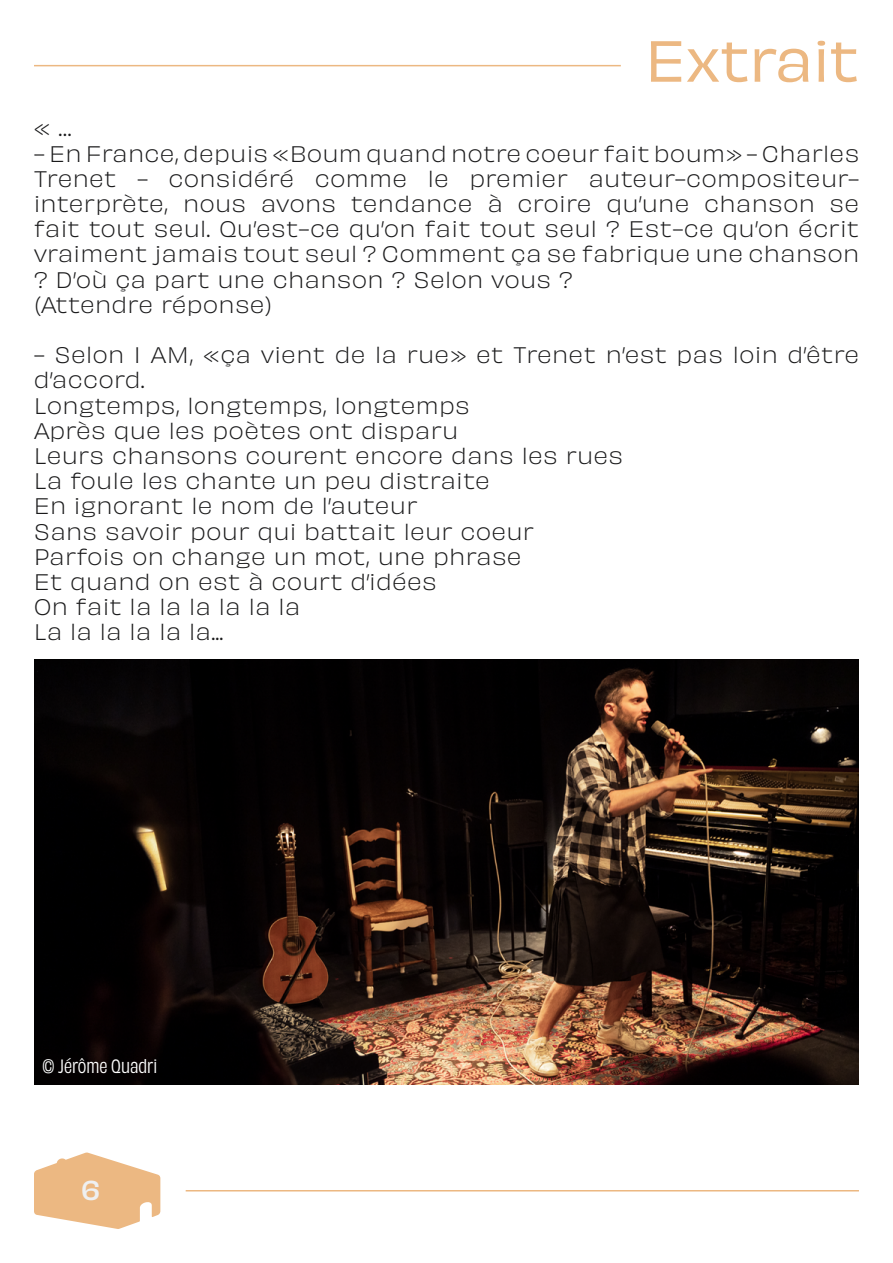
<style>
.page{position:relative;width:893px;height:1263px;background:#fff}
.page>*{position:absolute;margin:0;border:0;box-sizing:border-box;transform-origin:0 0}
.t1{font:54px "Obviously";color:#ecb882}
.t2{font:500 25.5px "Obviously";color:#eff0f1}
.t3{font:21px/25.2px "Obviously Lght";letter-spacing:.04em;color:#1a1a1b}
.t4{font:18px "Obviously Narw";color:#fff}
</style>
<div class="page">
<svg style="left:34px;top:1152px;width:126px;height:77px"></svg>
<hr style="left:186px;top:1190px;width:673px;height:1px;background:#ecb882">
<hr style="left:34px;top:65px;width:587px;height:1px;background:#ecb882">
<img style="left:34px;top:659px;width:825px;height:425px">
<h1 class="t1" style="left:645px;top:20px;width:215px">Extrait</h1>
<p class="t3" style="left:34px;top:114px;width:39px">« …</p>
<p class="t3" style="left:34px;top:139px;width:826px">- En France, depuis «Boum quand notre coeur fait boum» - Charles Trenet - considéré comme le premier auteur-compositeur&shy;interprète, nous avons tendance à croire qu’une chanson se fait tout seul. Qu’est-ce qu’on fait tout seul ? Est-ce qu’on écrit vraiment jamais tout seul ? Comment ça se fabrique une chanson ? D’où ça part une chanson ? Selon vous ?<br>(Attendre réponse)</p>
<p class="t3" style="left:34px;top:341px;width:827px">- Selon I AM, «ça vient de la rue» et Trenet n’est pas loin d’être d’accord.<br>Longtemps, longtemps, longtemps<br>Après que les poètes ont disparu<br>Leurs chansons courent encore dans les rues<br>La foule les chante un peu distraite<br>En ignorant le nom de l’auteur<br>Sans savoir pour qui battait leur coeur<br>Parfois on change un mot, une phrase<br>Et quand on est à court d’idées<br>On fait la la la la la la<br>La la la la la la...</p>
<p class="t4" style="left:43px;top:1053px;width:116px">© Jérôme Quadri</p>
<p class="t2" style="left:81px;top:1170px;width:21px">6</p>
</div>
